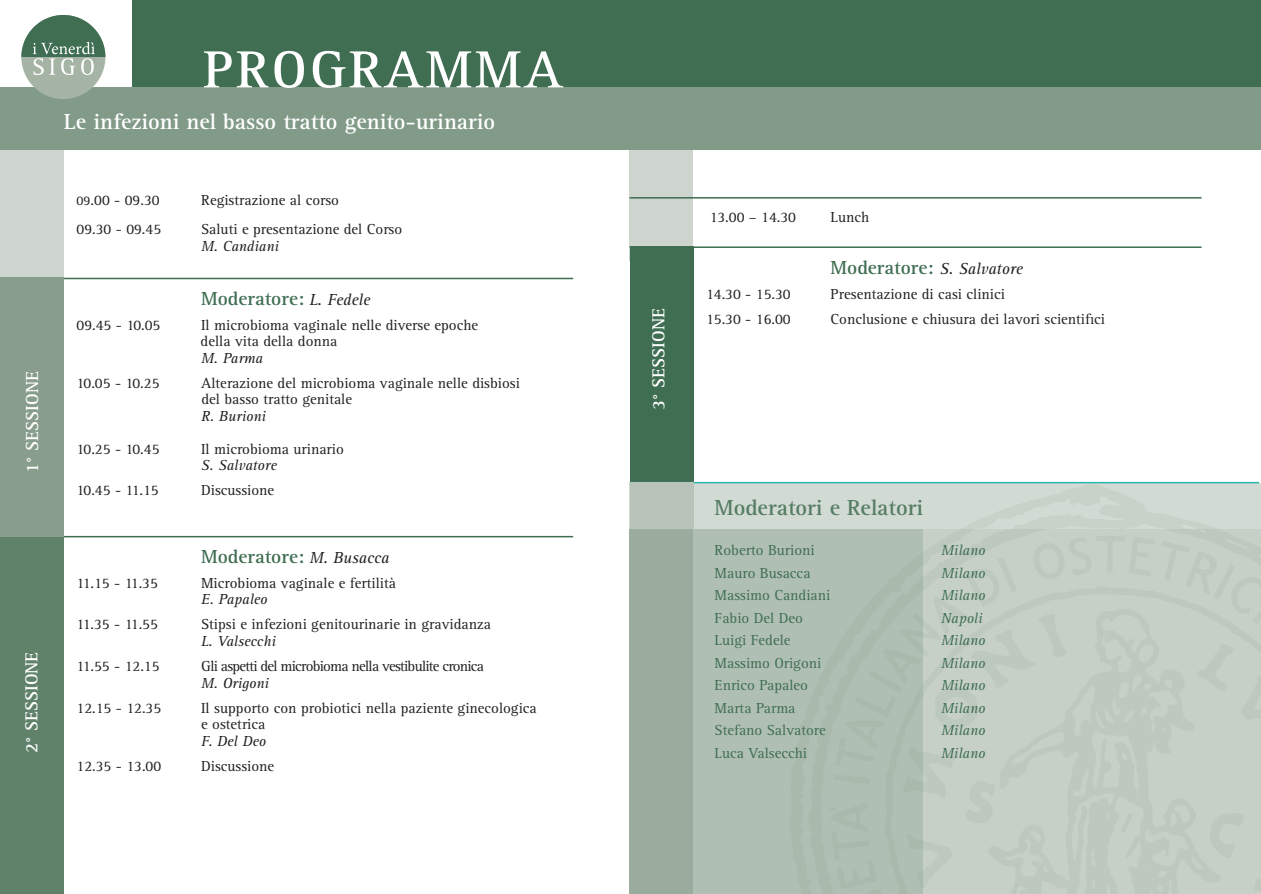
<style>
.page{position:relative;width:1261px;height:894px;background:#fff}
.page>*{position:absolute;margin:0;border:0;box-sizing:border-box;transform-origin:0 0}
.t1{font:700 54px "Rotis Serif";letter-spacing:.06em;color:#fff}
.t2{font:700 22.5px "Rotis Serif";color:#fff}
.t3{font:700 22.5px "Rotis Serif";color:#3f6e52}
.t4{font:700 19.5px "Rotis Serif";color:#3f6e52}
.t5{font:700 18px "Rotis Serif";color:#fff}
.t6{font:15px/16.5px "Rotis Serif";color:#231f20}
.t7{font:15px "Rotis Serif";color:#3f6e52}
.t8{font:italic 15px "Rotis Serif";color:#231f20}
.t9{font:italic 15px "Rotis Serif";color:#3f6e52}
.t10{font:15px "Rotis Serif";letter-spacing:-.05em;color:#231f20}
.s1{font-size:13.5px}
.s2{font-weight:400;font-style:italic;font-size:16.5px;color:#231f20}
</style>
<div class="page">
<div style="left:629px;top:149px;width:64px;height:112px;background:#cdd5ce"></div>
<div style="left:0;top:150px;width:64px;height:374px;background:#cdd5ce"></div>
<hr style="left:629px;top:197px;width:572px;height:1px;background:#3f6e52">
<hr style="left:629px;top:246px;width:572px;height:2px;background:#3f6e52">
<div style="left:630px;top:247px;width:63px;height:237px;background:#3f6e52"></div>
<hr style="left:0;top:278px;width:573px;height:1px;background:#3f6e52">
<hr style="left:0;top:536px;width:573px;height:1px;background:#3f6e52">
<div style="left:132px;top:0;width:1129px;height:89px;background:#3f6e52"></div>
<div style="left:0;top:87px;width:1261px;height:63px;background:#829a88"></div>
<div style="left:0;top:278px;width:64px;height:260px;background:#889d8b"></div>
<div style="left:0;top:537px;width:64px;height:356px;background:#60826a"></div>
<div style="left:21px;top:15px;width:84px;height:84px;background:#a6b4a6;border-radius:50%"></div>
<svg style="left:21px;top:15px;width:84px;height:60px"></svg>
<svg style="left:629px;top:482px;width:160px;height:411px;background:#b3c1b6"></svg>
<div style="left:630px;top:482px;width:63px;height:47px;background:#b8c3b9"></div>
<svg style="left:789px;top:482px;width:472px;height:411px;background:#bfcdc4"></svg>
<div style="left:1155px;top:586px;width:106px;height:307px;background:#c6d0c7"></div>
<svg style="left:1155px;top:608px;width:65px;height:285px;background:#c3cec5"></svg>
<svg style="left:1197px;top:643px;width:36px;height:48px;background:#c2cdc4"></svg>
<svg style="left:1240px;top:675px;width:21px;height:45px"></svg>
<svg style="left:1209px;top:812px;width:35px;height:46px;background:#c2ccc3"></svg>
<svg style="left:1161px;top:541px;width:100px;height:82px;background:#c3cdc4"></svg>
<svg style="left:827px;top:533px;width:328px;height:361px;background:#bcc8be"></svg>
<div style="left:629px;top:529px;width:64px;height:364px;background:#99ac9d"></div>
<svg style="left:1253px;top:852px;width:8px;height:42px"></svg>
<p class="t5" style="left:22px;top:472px;width:103px;rotate:-90deg">1° SESSIONE</p>
<p class="t5" style="left:21px;top:753px;width:103px;rotate:-90deg">2° SESSIONE</p>
<h1 class="t1" style="left:203px;top:38px;width:361px">PROGRAMMA</h1>
<h2 class="t2" style="left:64px;top:108px;width:433px">Le infezioni nel basso tratto genito-urinario</h2>
<p class="t6" style="left:77px;top:192px;width:84px"><span class="s1">09</span>.00 - 09.30</p>
<p class="t6" style="left:201px;top:192px;width:139px">Registrazione al corso</p>
<p class="t6" style="left:77px;top:221px;width:86px">09.30 - 09.45</p>
<p class="t6" style="left:201px;top:221px;width:203px">Saluti e presentazione del Corso</p>
<p class="t8" style="left:201px;top:237px;width:79px">M. Candiani</p>
<h3 class="t4" style="left:201px;top:287px;width:171px">Moderatore: <span class="s2">L. Fedele</span></h3>
<p class="t6" style="left:77px;top:317px;width:85px">09.45 - 10.05</p>
<p class="t6" style="left:201px;top:317px;width:279px">Il microbioma vaginale nelle diverse epoche della vita della donna</p>
<p class="t8" style="left:201px;top:349px;width:63px">M. Parma</p>
<p class="t6" style="left:77px;top:375px;width:84px">10.05 - 10.25</p>
<p class="t6" style="left:201px;top:375px;width:320px">Alterazione del microbioma vaginale nelle disbiosi del basso tratto genitale</p>
<p class="t8" style="left:201px;top:407px;width:66px">R. Burioni</p>
<p class="t6" style="left:77px;top:441px;width:84px">10.25 - 10.45</p>
<p class="t6" style="left:201px;top:441px;width:144px">Il microbioma urinario</p>
<p class="t8" style="left:201px;top:457px;width:77px">S. Salvatore</p>
<p class="t6" style="left:77px;top:482px;width:84px">10.45 - 11.15</p>
<p class="t6" style="left:201px;top:482px;width:75px">Discussione</p>
<h3 class="t4" style="left:201px;top:545px;width:190px">Moderatore: <span class="s2">M. Busacca</span></h3>
<p class="t6" style="left:77px;top:575px;width:83px">11.15 - 11.35</p>
<p class="t6" style="left:201px;top:575px;width:196px">Microbioma vaginale e fertilità</p>
<p class="t8" style="left:201px;top:591px;width:68px">E. Papaleo</p>
<p class="t6" style="left:77px;top:616px;width:83px">11.35 - 11.55</p>
<p class="t6" style="left:201px;top:616px;width:291px">Stipsi e infezioni genitourinarie in gravidanza</p>
<p class="t8" style="left:201px;top:632px;width:76px">L. Valsecchi</p>
<p class="t6" style="left:77px;top:658px;width:84px">11.55 - 12.15</p>
<p class="t10" style="left:201px;top:657px;width:284px">Gli aspetti del microbioma nella vestibulite cronica</p>
<p class="t8" style="left:201px;top:674px;width:69px">M. Origoni</p>
<p class="t6" style="left:77px;top:699px;width:86px">12.15 - 12.35</p>
<p class="t6" style="left:201px;top:699px;width:337px">Il supporto con probiotici nella paziente ginecologica e ostetrica</p>
<p class="t8" style="left:201px;top:732px;width:67px">F. Del Deo</p>
<p class="t6" style="left:77px;top:757px;width:86px">12.35 - 13.00</p>
<p class="t6" style="left:201px;top:757px;width:75px">Discussione</p>
<p class="t5" style="left:648px;top:410px;width:103px;rotate:-90deg">3° SESSIONE</p>
<p class="t6" style="left:710px;top:209px;width:88px">13.00 – 14.30</p>
<p class="t6" style="left:830px;top:209px;width:40px">Lunch</p>
<h3 class="t4" style="left:830px;top:255px;width:194px">Moderatore: <span class="s2">S. Salvatore</span></h3>
<p class="t6" style="left:706px;top:286px;width:86px">14.30 - 15.30</p>
<p class="t6" style="left:830px;top:286px;width:176px">Presentazione di casi clinici</p>
<p class="t6" style="left:706px;top:311px;width:86px">15.30 - 16.00</p>
<p class="t6" style="left:830px;top:311px;width:276px">Conclusione e chiusura dei lavori scientifici</p>
<h2 class="t3" style="left:714px;top:494px;width:210px">Moderatori e Relatori</h2>
<p class="t7" style="left:714px;top:541px;width:102px">Roberto Burioni</p>
<p class="t9" style="left:941px;top:541px;width:46px">Milano</p>
<p class="t7" style="left:714px;top:564px;width:97px">Mauro Busacca</p>
<p class="t9" style="left:941px;top:564px;width:46px">Milano</p>
<p class="t7" style="left:714px;top:586px;width:117px">Massimo Candiani</p>
<p class="t9" style="left:941px;top:586px;width:46px">Milano</p>
<p class="t7" style="left:714px;top:609px;width:90px">Fabio Del Deo</p>
<p class="t9" style="left:941px;top:609px;width:43px">Napoli</p>
<p class="t7" style="left:714px;top:631px;width:77px">Luigi Fedele</p>
<p class="t9" style="left:941px;top:631px;width:46px">Milano</p>
<p class="t7" style="left:714px;top:654px;width:108px">Massimo Origoni</p>
<p class="t9" style="left:941px;top:654px;width:46px">Milano</p>
<p class="t7" style="left:714px;top:676px;width:95px">Enrico Papaleo</p>
<p class="t9" style="left:941px;top:676px;width:46px">Milano</p>
<p class="t7" style="left:714px;top:699px;width:82px">Marta Parma</p>
<p class="t9" style="left:941px;top:699px;width:46px">Milano</p>
<p class="t7" style="left:714px;top:721px;width:113px">Stefano Salvatore</p>
<p class="t9" style="left:941px;top:721px;width:46px">Milano</p>
<p class="t7" style="left:714px;top:744px;width:94px">Luca Valsecchi</p>
<p class="t9" style="left:941px;top:744px;width:46px">Milano</p>
</div>
